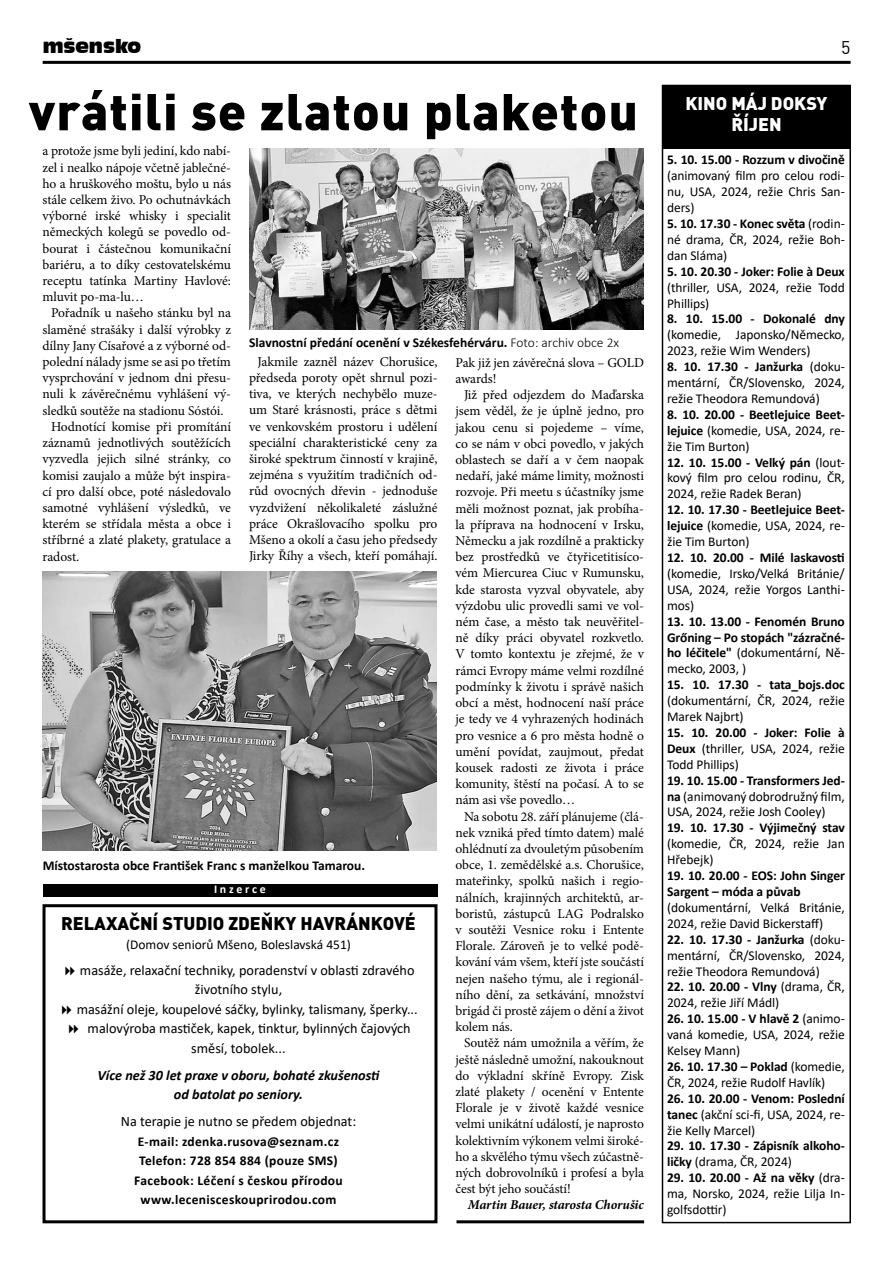
<style>
.page{position:relative;width:893px;height:1263px;background:#fff}
.page>*{position:absolute;margin:0;border:0;box-sizing:border-box;transform-origin:0 0}
.t1{font:900 51px "Unient DINCE";letter-spacing:.02em;color:#000}
.t2{font:900 18px "Unient DINCE";color:#000}
.t3{font:900 18px "Unient DINCE";color:#fff}
.t4{font:18px "Incised 901 BT Compact";color:#000}
.t5{font:18px "Unient DINCE";color:#000}
.t6{font:14.25px "Calibri";color:#000}
.t7{font:italic 700 14.25px/19.5px "Calibri";color:#000;text-align:center}
.t8{font:13.5px/16.2px "Minion Pro";letter-spacing:-.005em;color:#000;text-align:justify}
.t9{font:13.5px/15.9px "Calibri";letter-spacing:-.005em;color:#000;text-align:justify}
.t10{font:700 13.5px/15.9px "Calibri";letter-spacing:-.005em;color:#000;text-align:justify}
.t11{font:700 13.5px/19.5px "Calibri";letter-spacing:.025em;color:#000;text-align:center}
.t12{font:italic 700 13.5px "Minion Pro";letter-spacing:-.01em;color:#000}
.t13{font:700 12px "Calibri";color:#fff}
.s1{font-weight:300}
.s2{font-weight:700}
.s3{font-weight:400}
</style>
<div class="page">
<hr style="left:43px;top:61px;width:808px;height:3px;background:#000">
<div style="left:662px;top:85px;width:189px;height:1138px;border:2px solid #000"></div>
<div style="left:662px;top:85px;width:188px;height:63px;background:#000"></div>
<hr style="left:456px;top:1220px;width:188px;height:3px;background:#000">
<div style="left:43px;top:904px;width:394px;height:319px;border:3px solid #000"></div>
<div style="left:43px;top:884px;width:394px;height:12px;background:#000"></div>
<img style="left:43px;top:572px;width:394px;height:279px">
<img style="left:249px;top:148px;width:395px;height:182px">
<h2 class="t4" style="left:43px;top:36px;width:100px">mšensko</h2>
<h2 class="t5" style="left:841px;top:36px;width:11px">5</h2>
<h1 class="t1" style="left:29px;top:77px;width:611px">vrátili se zlatou plaketou</h1>
<p class="t8" style="left:43px;top:143px;width:190px">a protože jsme byli jediní, kdo nabí&shy;zel i nealko nápoje včetně jablečné&shy;ho a hruškového moštu, bylo u nás stále celkem živo. Po ochutnávkách výborné irské whisky i specialit německých kolegů se povedlo od&shy;bourat i částečnou komunikační bariéru, a to díky cestovatelskému receptu tatínka Martiny Havlové: mluvit po-ma-lu…</p>
<p class="t8" style="left:51px;top:305px;width:181px">Pořadník u našeho stánku byl na</p>
<p class="t8" style="left:43px;top:321px;width:190px">slaměné strašáky i další výrobky z</p>
<p class="t8" style="left:43px;top:337px;width:190px">dílny Jany Císařové a z výborné od-</p>
<p class="t8" style="left:43px;top:354px;width:190px">polední nálady jsme se asi po třetím</p>
<p class="t8" style="left:43px;top:370px;width:190px">vysprchování v jednom dni přesu-</p>
<p class="t8" style="left:43px;top:386px;width:190px">nuli k závěrečnému vyhlášení vý-</p>
<p class="t8" style="left:43px;top:402px;width:182px">sledků soutěže na stadionu Sóstói.</p>
<p class="t8" style="left:51px;top:418px;width:181px">Hodnotící komise při promítání</p>
<p class="t8" style="left:43px;top:435px;width:190px">záznamů jednotlivých soutěžících</p>
<p class="t8" style="left:43px;top:451px;width:190px">vyzvedla jejich silné stránky, co</p>
<p class="t8" style="left:43px;top:467px;width:190px">komisi zaujalo a může být inspira-</p>
<p class="t8" style="left:43px;top:483px;width:190px">cí pro další obce, poté následovalo</p>
<p class="t8" style="left:43px;top:499px;width:190px">samotné vyhlášení výsledků, ve</p>
<p class="t8" style="left:43px;top:516px;width:190px">kterém se střídala města a obce i</p>
<p class="t8" style="left:43px;top:532px;width:190px">stříbrné a zlaté plakety, gratulace a</p>
<p class="t8" style="left:43px;top:548px;width:38px">radost.</p>
<p class="t10" style="left:249px;top:334px;width:371px">Slavnostní předání ocenění v Székesfehérváru. <span class="s1">Foto: archiv obce 2x</span></p>
<p class="t8" style="left:249px;top:353px;width:190px;text-indent:9px">Jakmile zazněl název Chorušice, předseda poroty opět shrnul pozi&shy;tiva, ve kterých nechybělo muze&shy;um Staré krásnosti, práce s dětmi ve venkovském prostoru i udělení speciální charakteristické ceny za široké spektrum činností v krajině, zejména s využitím tradičních od&shy;růd ovocných dřevin - jednoduše vyzdvižení několikaleté záslužné práce Okrašlovacího spolku pro Mšeno a okolí a času jeho předsedy Jirky Říhy a všech, kteří pomáhají.</p>
<p class="t8" style="left:455px;top:354px;width:190px">Pak již jen závěrečná slova – GOLD awards!</p>
<p class="t8" style="left:455px;top:387px;width:190px;text-indent:9px">Již před odjezdem do Maďarska jsem věděl, že je úplně jedno, pro jakou cenu si pojedeme – víme, co se nám v obci povedlo, v jakých oblastech se daří a v čem naopak nedaří, jaké máme limity, možnosti rozvoje. Při meetu s účastníky jsme měli možnost poznat, jak probíha&shy;la příprava na hodnocení v Irsku, Německu a jak rozdílně a prakticky bez prostředků ve čtyřicetitisíco&shy;vém Miercurea Ciuc v Rumunsku, kde starosta vyzval obyvatele, aby výzdobu ulic provedli sami ve vol&shy;ném čase, a město tak neuvěřitel&shy;ně díky práci obyvatel rozkvetlo.<br>V tomto kontextu je zřejmé, že v rámci Evropy máme velmi rozdílné podmínky k životu i správě našich obcí a měst, hodnocení naší práce je tedy ve 4 vyhrazených hodinách pro vesnice a 6 pro města hodně o umění povídat, zaujmout, předat kousek radosti ze života i práce komunity, štěstí na počasí. A to se nám asi vše povedlo…</p>
<p class="t8" style="left:455px;top:808px;width:190px;text-indent:9px">Na sobotu 28. září plánujeme (člá&shy;nek vzniká před tímto datem) malé ohlédnutí za dvouletým působením obce, 1. zemědělské a.s. Chorušice, mateřinky, spolků našich i regio&shy;nálních, krajinných architektů, ar&shy;boristů, zástupců LAG Podralsko v soutěži Vesnice roku i Entente Florale. Zároveň je to velké podě&shy;kování vám všem, kteří jste součástí nejen našeho týmu, ale i regionál&shy;ního dění, za setkávání, množství brigád či prostě zájem o dění a život kolem nás.</p>
<p class="t8" style="left:455px;top:1035px;width:190px;text-indent:9px">Soutěž nám umožnila a věřím, že ještě následně umožní, nakouknout do výkladní skříně Evropy. Zisk zlaté plakety / ocenění v Entente Florale je v životě každé vesnice velmi unikátní událostí, je naprosto kolektivním výkonem velmi široké&shy;ho a skvělého týmu všech zúčastně&shy;ných dobrovolníků i profesí a byla čest být jeho součástí!</p>
<p class="t12" style="left:468px;top:1195px;width:178px">Martin Bauer, starosta Chorušic</p>
<p class="t10" style="left:43px;top:858px;width:324px">Místostarosta obce František Franc s manželkou Tamarou.</p>
<p class="t13" style="left:214px;top:880px;width:53px">I n z e r c e</p>
<h2 class="t2" style="left:61px;top:911px;width:356px">RELAXAČNÍ STUDIO ZDEŇKY HAVRÁNKOVÉ</h2>
<p class="t9" style="left:126px;top:936px;width:226px">(Domov seniorů Mšeno, Boleslavská 451)</p>
<p class="t6" style="left:80px;top:960px;width:336px">masáže, relaxační techniky, poradenství v oblasti zdravého</p>
<p class="t6" style="left:195px;top:980px;width:89px">životního stylu,</p>
<p class="t6" style="left:77px;top:999px;width:343px">masážní oleje, koupelové sáčky, bylinky, talismany, šperky...</p>
<p class="t6" style="left:88px;top:1019px;width:325px">malovýroba mastiček, kapek, tinktur, bylinných čajových</p>
<p class="t6" style="left:191px;top:1038px;width:96px">směsí, tobolek...</p>
<p class="t7" style="left:97px;top:1065px;width:284px">Více než 30 let praxe v oboru, bohaté zkušenosti od batolat po seniory.</p>
<p class="t6" style="left:121px;top:1112px;width:237px">Na terapie je nutno se předem objednat:</p>
<p class="t11" style="left:134px;top:1131px;width:210px">E-mail: zdenka.rusova@seznam.cz Telefon: 728 854 884 (pouze SMS)<br>Facebook: Léčení s českou přírodou www.lecenisceskouprirodou.com</p>
<h2 class="t3" style="left:685px;top:91px;width:144px">KINO MÁJ DOKSY</h2>
<h2 class="t3" style="left:731px;top:113px;width:52px">ŘÍJEN</h2>
<p class="t10" style="left:667px;top:152px;width:179px">5. 10. 15.00 - Rozzum v divočině</p>
<p class="t9" style="left:667px;top:167px;width:179px">(animovaný film pro celou rodi&shy;nu, USA, 2024, režie Chris San&shy;ders)</p>
<p class="t9" style="left:667px;top:215px;width:179px"><span class="s2">5. 10. 17.30 - Konec světa</span> (rodin&shy;né drama, ČR, 2024, režie Boh&shy;dan Sláma)</p>
<p class="t10" style="left:667px;top:263px;width:179px">5. 10. 20.30 - Joker: Folie à Deux</p>
<p class="t9" style="left:667px;top:279px;width:179px">(thriller, USA, 2024, režie Todd<br>Phillips)</p>
<p class="t10" style="left:667px;top:311px;width:179px">8. 10. 15.00 - Dokonalé dny</p>
<p class="t9" style="left:667px;top:327px;width:179px">(komedie, Japonsko/Německo,<br>2023, režie Wim Wenders)</p>
<p class="t9" style="left:667px;top:358px;width:179px"><span class="s2">8. 10. 17.30 - Janžurka</span> (doku&shy;mentární, ČR/Slovensko, 2024, režie Theodora Remundová)</p>
<p class="t10" style="left:667px;top:406px;width:179px">8. 10. 20.00 - Beetlejuice Beet&shy;lejuice <span class="s3">(komedie, USA, 2024, re&shy;žie Tim Burton)</span></p>
<p class="t9" style="left:667px;top:454px;width:179px"><span class="s2">12. 10. 15.00 - Velký pán</span> (lout&shy;kový film pro celou rodinu, ČR, 2024, režie Radek Beran)</p>
<p class="t10" style="left:667px;top:502px;width:179px">12. 10. 17.30 - Beetlejuice Beet&shy;lejuice <span class="s3">(komedie, USA, 2024, re&shy;žie Tim Burton)</span></p>
<p class="t10" style="left:667px;top:549px;width:179px">12. 10. 20.00 - Milé laskavosti</p>
<p class="t9" style="left:667px;top:565px;width:179px">(komedie, Irsko/Velká Británie/ USA, 2024, režie Yorgos Lanthi&shy;mos)</p>
<p class="t10" style="left:667px;top:613px;width:179px">13. 10. 13.00 - Fenomén Bruno Grőning – Po stopách "zázračné&shy;ho léčitele" <span class="s3">(dokumentární, Ně&shy;mecko, 2003, )</span></p>
<p class="t10" style="left:667px;top:677px;width:179px">15. 10. 17.30 - tata_bojs.doc</p>
<p class="t9" style="left:667px;top:692px;width:179px">(dokumentární, ČR, 2024, režie<br>Marek Najbrt)</p>
<p class="t9" style="left:667px;top:724px;width:179px"><span class="s2">15. 10. 20.00 - Joker: Folie à Deux</span> (thriller, USA, 2024, režie Todd Phillips)</p>
<p class="t9" style="left:667px;top:772px;width:179px"><span class="s2">19. 10. 15.00 - Transformers Jed&shy;na</span> (animovaný dobrodružný film, USA, 2024, režie Josh Cooley)</p>
<p class="t10" style="left:667px;top:820px;width:179px">19. 10. 17.30 - Výjimečný stav</p>
<p class="t9" style="left:667px;top:835px;width:179px">(komedie, ČR, 2024, režie Jan<br>Hřebejk)</p>
<p class="t10" style="left:667px;top:867px;width:179px">19. 10. 20.00 - EOS: John Singer<br>Sargent – móda a půvab</p>
<p class="t9" style="left:667px;top:899px;width:179px">(dokumentární, Velká Británie,<br>2024, režie David Bickerstaff)</p>
<p class="t9" style="left:667px;top:931px;width:179px"><span class="s2">22. 10. 17.30 - Janžurka</span> (doku&shy;mentární, ČR/Slovensko, 2024, režie Theodora Remundová)</p>
<p class="t9" style="left:667px;top:979px;width:179px"><span class="s2">22. 10. 20.00 - Vlny</span> (drama, ČR,<br>2024, režie Jiří Mádl)</p>
<p class="t9" style="left:667px;top:1010px;width:179px"><span class="s2">26. 10. 15.00 - V hlavě 2</span> (animo&shy;vaná komedie, USA, 2024, režie Kelsey Mann)</p>
<p class="t9" style="left:667px;top:1058px;width:179px"><span class="s2">26. 10. 17.30 – Poklad</span> (komedie,<br>ČR, 2024, režie Rudolf Havlík)</p>
<p class="t9" style="left:667px;top:1090px;width:179px"><span class="s2">26. 10. 20.00 - Venom: Poslední tanec</span> (akční sci-fi, USA, 2024, re&shy;žie Kelly Marcel)</p>
<p class="t10" style="left:667px;top:1138px;width:179px">29. 10. 17.30 - Zápisník alkoho&shy;ličky <span class="s3">(drama, ČR, 2024)</span></p>
<p class="t9" style="left:667px;top:1169px;width:179px"><span class="s2">29. 10. 20.00 - Až na věky</span> (dra&shy;ma, Norsko, 2024, režie Lilja In&shy;golfsdottir)</p>
</div>
